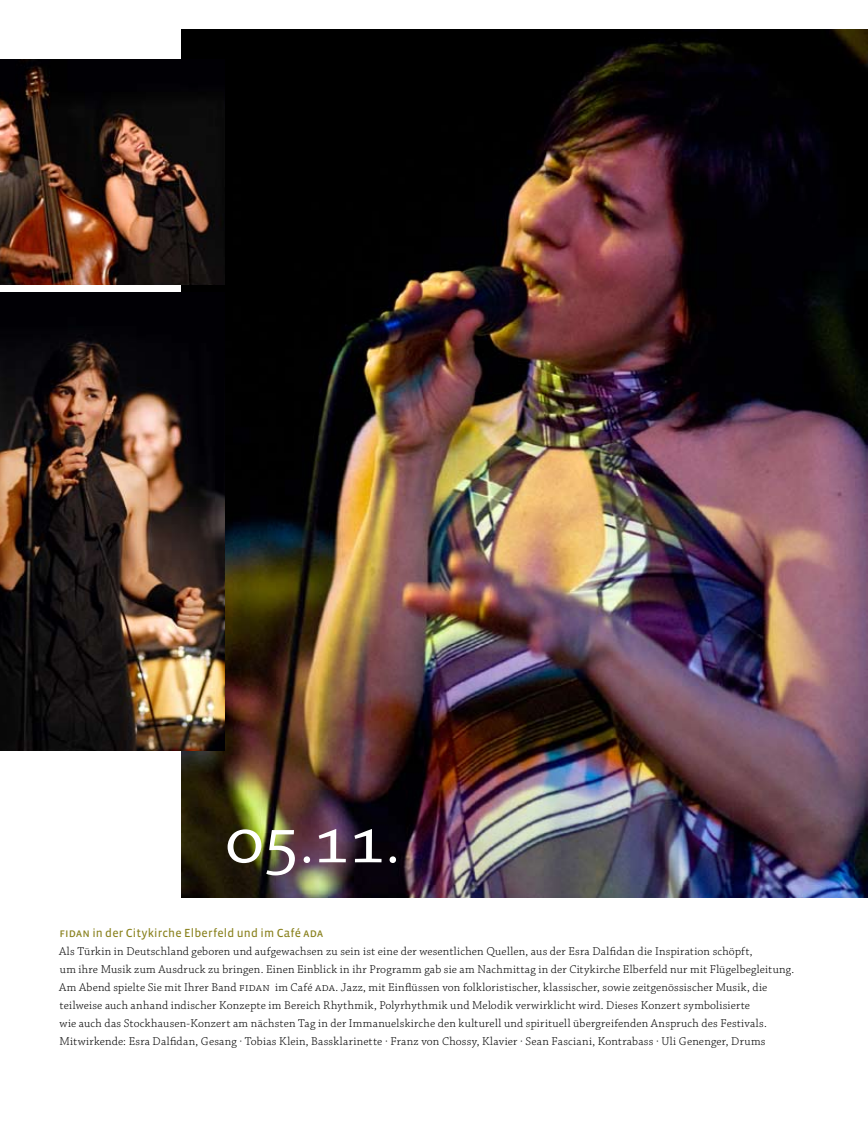
<style>
.page{position:relative;width:868px;height:1127px;background:#fff}
.page>*{position:absolute;margin:0;border:0;box-sizing:border-box;transform-origin:0 0}
.t1{font:75px "Chaparral Pro";color:#fff}
.t2{font:300 12px/18px "Chaparral Pro";letter-spacing:.025em;color:#000}
.t3{font:12px "Vista Sans Reg";letter-spacing:.015em;color:#89811d}
.s1{font-family:"Vista Sans SC Reg"}
</style>
<div class="page">
<img style="left:181px;top:30px;width:686px;height:867px">
<img style="left:0;top:60px;width:225px;height:224px">
<img style="left:0;top:293px;width:225px;height:457px">
<h1 class="t1" style="left:225px;top:797px;width:178px">05.11.</h1>
<p class="t3" style="left:59px;top:926px;width:265px"><span class="s1">fidan</span> in der Citykirche Elberfeld und im Café <span class="s1">ada</span></p>
<p class="t2" style="left:59px;top:942px;width:736px">Als Türkin in Deutschland geboren und aufgewachsen zu sein ist eine der wesentlichen Quellen, aus der Esra Dalfidan die Inspiration schöpft,<br>um ihre Musik zum Ausdruck zu bringen. Einen Einblick in ihr Programm gab sie am Nachmittag in der Citykirche Elberfeld nur mit Flügelbegleitung.<br>Am Abend spielte Sie mit Ihrer Band fidan im Café ada. Jazz, mit Einflüssen von folkloristischer, klassischer, sowie zeitgenössischer Musik, die teilweise auch anhand indischer Konzepte im Bereich Rhythmik, Polyrhythmik und Melodik verwirklicht wird. Dieses Konzert symbolisierte<br>wie auch das Stockhausen-Konzert am nächsten Tag in der Immanuelskirche den kulturell und spirituell übergreifenden Anspruch des Festivals.<br>Mitwirkende: Esra Dalfidan, Gesang · Tobias Klein, Bassklarinette · Franz von Chossy, Klavier · Sean Fasciani, Kontrabass · Uli Genenger, Drums</p>
</div>
